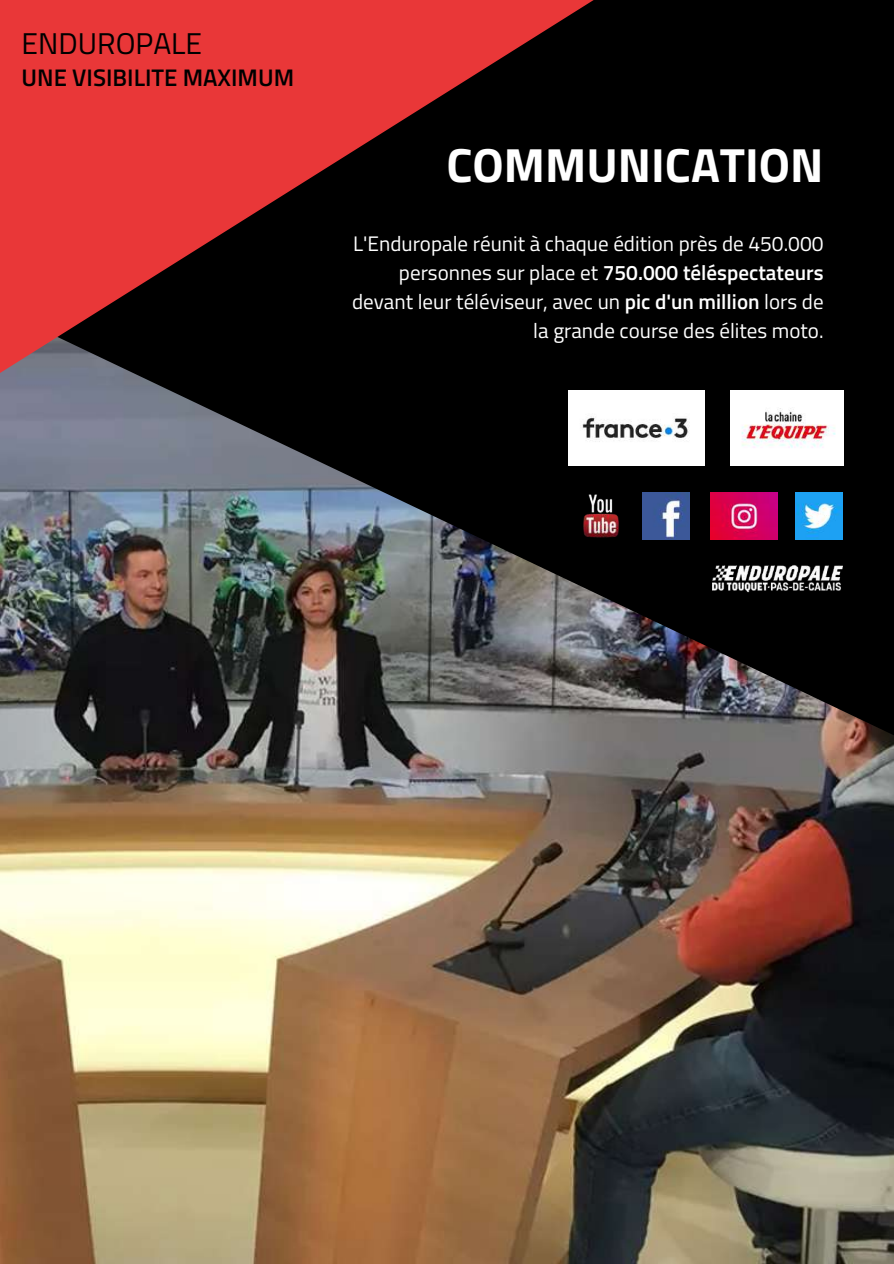
<style>
.page{position:relative;width:894px;height:1264px;background:#fff}
.page>*{position:absolute;margin:0;border:0;box-sizing:border-box;transform-origin:0 0}
.t1{font:700 48px "Titillium Web";color:#fff}
.t2{font:30px "Titillium Web";color:#000}
.t3{font:600 24px "Titillium Web";color:#000}
.t4{font:21px/29.2px "Titillium Web";color:#fff;text-align:right}
.s1{font-weight:600}
</style>
<div class="page">
<img style="left:0;top:759px;width:893px;height:504px">
<img style="left:0;top:0;width:893px;height:759px">
<svg style="left:0;top:0;width:697px;height:461px;fill:#000"></svg>
<img style="left:730px;top:390px;width:112px;height:75px">
<img style="left:568px;top:390px;width:136px;height:75px">
<img style="left:642px;top:492px;width:47px;height:47px">
<img style="left:710px;top:492px;width:67px;height:47px">
<img style="left:795px;top:492px;width:47px;height:32px">
<img style="left:712px;top:524px;width:130px;height:108px">
<img style="left:577px;top:492px;width:47px;height:47px">
<h2 class="t2" style="left:22px;top:20px;width:182px">ENDUROPALE</h2>
<p class="t3" style="left:22px;top:59px;width:274px">UNE VISIBILITE MAXIMUM</p>
<h1 class="t1" style="left:446px;top:128px;width:378px">COMMUNICATION</h1>
<p class="t4" style="left:352px;top:228px;width:473px">L'Enduropale réunit à chaque édition près de 450.000 personnes sur place et <span class="s1">750.000 téléspectateurs </span>devant leur téléviseur, avec un <span class="s1">pic d'un million</span> lors de la grande course des élites moto.</p>
</div>
